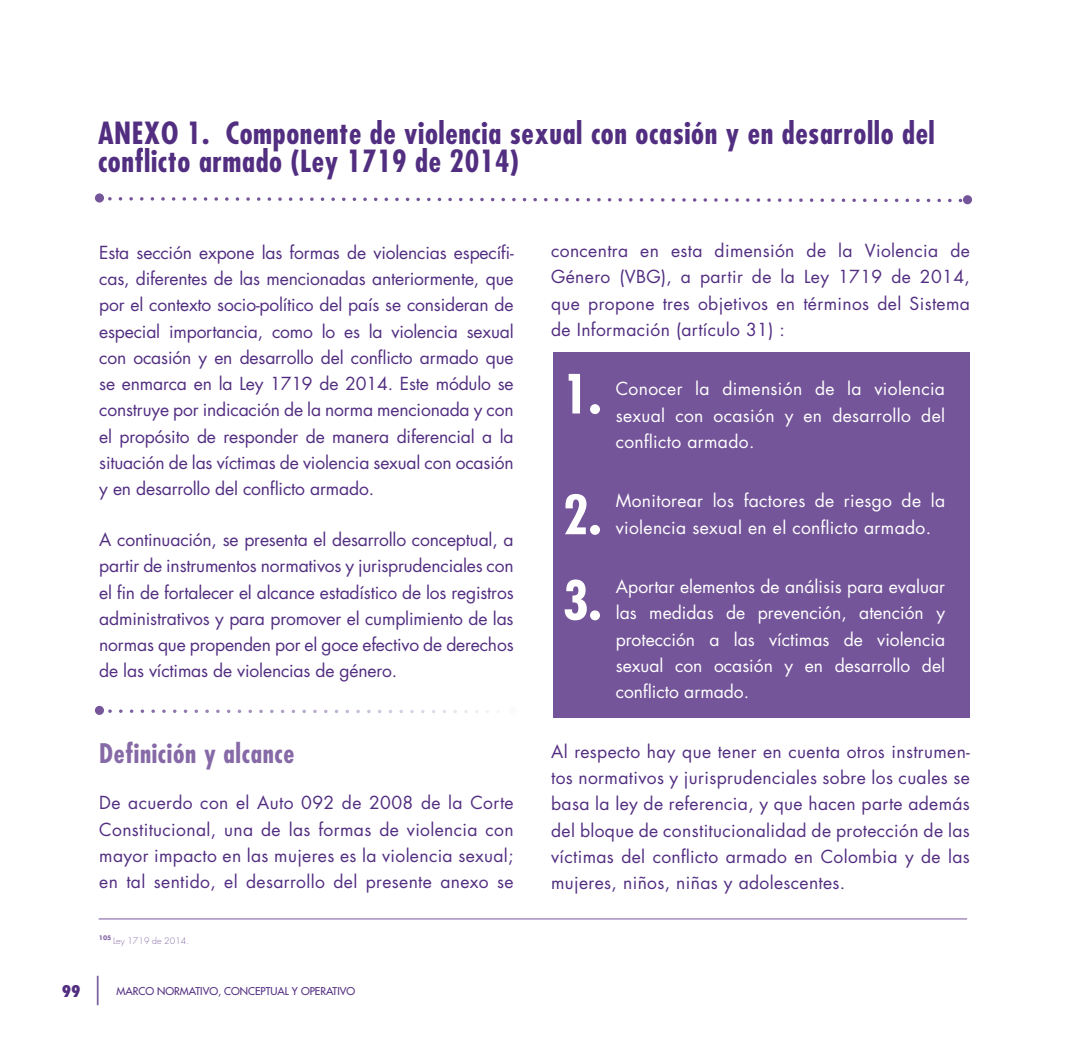
<style>
.page{position:relative;width:1067px;height:1042px;background:#fff}
.page>*{position:absolute;margin:0;border:0;box-sizing:border-box;transform-origin:0 0}
.t1{font:700 condensed 52.5px "Futura Std";color:#fff}
.subtitulo_3{font:700 condensed 29.75px/28px "Futura Std";letter-spacing:.02em;color:#522e81}
.subtitulo_3-2{font:700 condensed 26.25px "Futura Std";letter-spacing:.025em;color:#8669a7}
.subtitulo_3-3{font:17.5px/26.2px "Futura Std";letter-spacing:.02em;color:#522e81;text-align:justify}
.subtitulo_3-4{font:17.5px/26.2px "Futura Std";letter-spacing:.02em;color:#fff;text-align:justify}
.t2{font:800 condensed 15.75px "Futura Std";color:#522e81}
.t3{font:500 10.5px "Futura Std";color:#522e81}
.t4{font:300 8.75px "Futura Std";letter-spacing:.02em;color:#8669a7}
</style>
<div class="page">
<hr style="left:97px;top:976px;width:2px;height:29px;background:#522e81">
<div style="left:553px;top:352px;width:416px;height:366px;background:#75559a"></div>
<svg style="left:108px;top:197px;width:857px;height:7px"></svg>
<div style="left:963px;top:195px;width:9px;height:9px;background:#75559a;border-radius:50%"></div>
<div style="left:95px;top:193px;width:9px;height:10px;background:#75559a;border-radius:50%"></div>
<hr style="left:99px;top:918px;width:868px;height:1px;background:#75559a">
<svg style="left:110px;top:709px;width:379px;height:4px"></svg>
<div style="left:509px;top:706px;width:9px;height:9px;background:#fbfbfc;border-radius:50%"></div>
<div style="left:95px;top:706px;width:9px;height:9px;background:#75559a;border-radius:50%"></div>
<p class="subtitulo_3" style="left:98px;top:119px;width:838px">ANEXO 1. Componente de violencia sexual con ocasión y en desarrollo del conflicto armado (Ley 1719 de 2014)</p>
<p class="subtitulo_3-3" style="left:99px;top:239px;width:416px">Esta sección expone las formas de violencias específi&shy;cas, diferentes de las mencionadas anteriormente, que por el contexto socio-político del país se consideran de especial importancia, como lo es la violencia sexual con ocasión y en desarrollo del conflicto armado que se enmarca en la Ley 1719 de 2014. Este módulo se construye por indicación de la norma mencionada y con el propósito de responder de manera diferencial a la situación de las víctimas de violencia sexual con ocasión y en desarrollo del conflicto armado.</p>
<p class="subtitulo_3-3" style="left:99px;top:527px;width:416px">A continuación, se presenta el desarrollo conceptual, a partir de instrumentos normativos y jurisprudenciales con el fin de fortalecer el alcance estadístico de los registros administrativos y para promover el cumplimiento de las normas que propenden por el goce efectivo de derechos de las víctimas de violencias de género.</p>
<p class="subtitulo_3-2" style="left:99px;top:737px;width:197px">Definición y alcance</p>
<p class="subtitulo_3-3" style="left:99px;top:790px;width:416px">De acuerdo con el Auto 092 de 2008 de la Corte Constitucional, una de las formas de violencia con mayor impacto en las mujeres es la violencia sexual; en tal sentido, el desarrollo del presente anexo se</p>
<p class="t4" style="left:99px;top:935px;width:92px"><sup>105</sup> Ley 1719 de 2014.</p>
<p class="t2" style="left:62px;top:981px;width:21px">99</p>
<p class="t3" style="left:117px;top:984px;width:240px">MARCO NORMATIVO, CONCEPTUAL Y OPERATIVO</p>
<p class="subtitulo_3-3" style="left:551px;top:238px;width:420px">concentra en esta dimensión de la Violencia de Género (VBG), a partir de la Ley 1719 de 2014, que propone tres objetivos en términos del Sistema de Información (artículo 31) :</p>
<p class="t1" style="left:563px;top:361px;width:40px">1.</p>
<p class="subtitulo_3-4" style="left:615px;top:376px;width:331px">Conocer la dimensión de la violencia sexual con ocasión y en desarrollo del conflicto armado.</p>
<p class="t1" style="left:563px;top:482px;width:40px">2.</p>
<p class="subtitulo_3-4" style="left:615px;top:488px;width:331px">Monitorear los factores de riesgo de la violencia sexual en el conflicto armado.</p>
<p class="t1" style="left:563px;top:568px;width:40px">3.</p>
<p class="subtitulo_3-4" style="left:615px;top:574px;width:331px">Aportar elementos de análisis para evaluar las medidas de prevención, atención y protección a las víctimas de violencia sexual con ocasión y en desarrollo del conflicto armado.</p>
<p class="subtitulo_3-3" style="left:551px;top:738px;width:420px">Al respecto hay que tener en cuenta otros instrumen&shy;tos normativos y jurisprudenciales sobre los cuales se basa la ley de referencia, y que hacen parte además del bloque de constitucionalidad de protección de las víctimas del conflicto armado en Colombia y de las mujeres, niños, niñas y adolescentes.</p>
</div>
